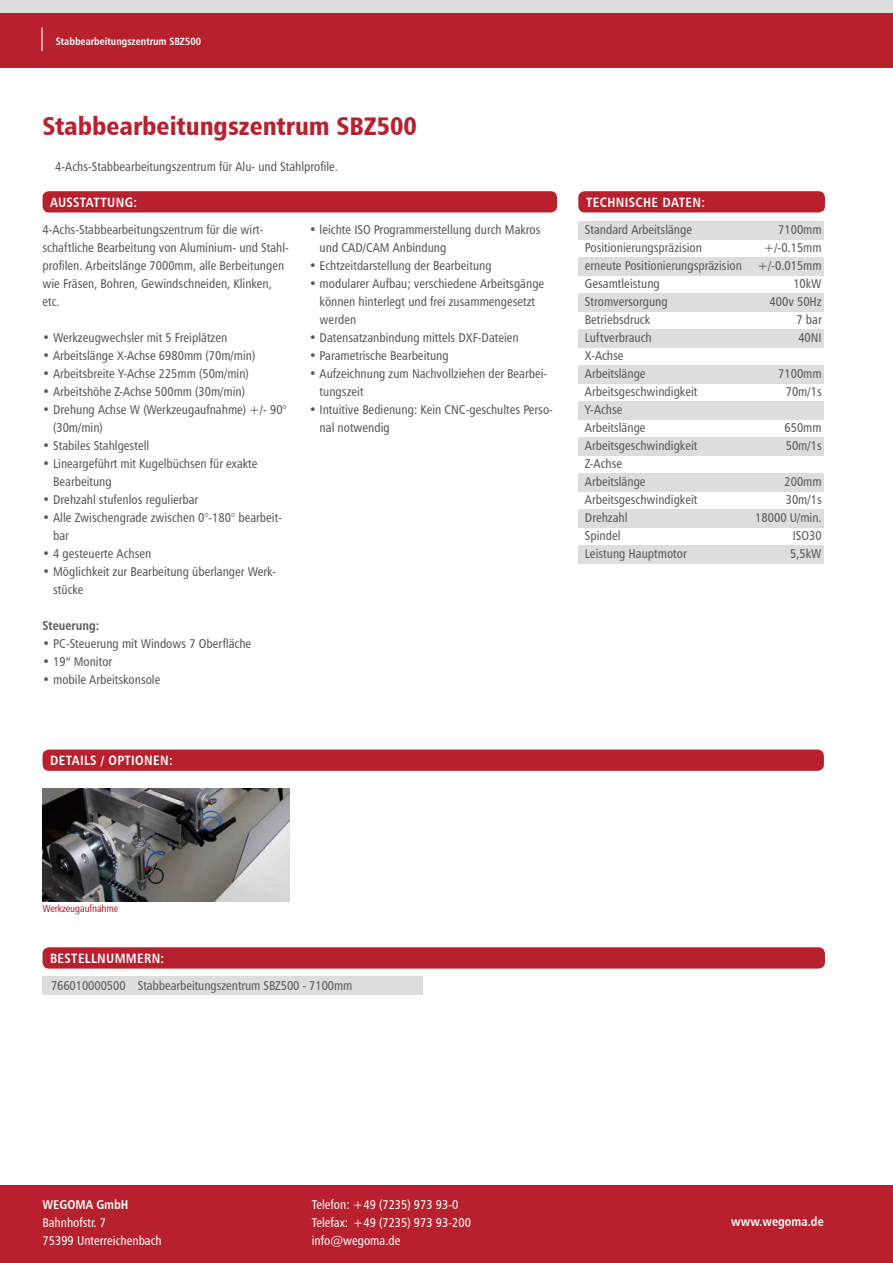
<style>
.page{position:relative;width:893px;height:1263px;background:#fff}
.page>*{position:absolute;margin:0;border:0;box-sizing:border-box;transform-origin:0 0}
.t1{font:25.5px "Humanist 777 BT Black Condensed B";color:#b8202d}
.t2{font:13.5px "Humanist 777 BT Bold Condensed B";letter-spacing:.025em;color:#fff}
.t3{font:12.75px/18px "Humanist 777 BT Roman Condensed B";color:#57585a}
.t4{font:12.75px "Humanist 777 BT Roman Condensed B";color:#fff}
.t5{font:12.75px "Humanist 777 BT Bold Condensed B";color:#fff}
.t6{font:12.75px "Humanist 777 BT Bold Condensed B";color:#57585a}
.t7{font:10.5px "Humanist 777 BT Bold Condensed B";color:#fff}
.t8{font:10.2px "Humanist 777 BT Roman Condensed B";letter-spacing:-.01em;color:#b8202d}
</style>
<div class="page">
<div style="left:578px;top:222px;width:246px;height:18px;background:#dddddb"></div>
<div style="left:578px;top:402px;width:246px;height:18px;background:#dddddb"></div>
<div style="left:578px;top:258px;width:246px;height:18px;background:#dddddb"></div>
<div style="left:578px;top:438px;width:246px;height:18px;background:#dddddb"></div>
<div style="left:578px;top:294px;width:246px;height:18px;background:#dddddb"></div>
<div style="left:578px;top:474px;width:246px;height:18px;background:#dddddb"></div>
<div style="left:578px;top:330px;width:246px;height:18px;background:#dddddb"></div>
<div style="left:578px;top:510px;width:246px;height:18px;background:#dddddb"></div>
<div style="left:578px;top:366px;width:246px;height:18px;background:#dddddb"></div>
<div style="left:578px;top:546px;width:246px;height:18px;background:#dddddb"></div>
<div style="left:578px;top:191px;width:247px;height:21px;background:#b8202d;border-radius:6px"></div>
<div style="left:0;top:13px;width:893px;height:54px;background:#b8202d"></div>
<div style="left:0;top:0;width:893px;height:13px;background:#dddddb"></div>
<hr style="left:41px;top:27px;width:2px;height:24px;background:#fff">
<div style="left:0;top:1185px;width:893px;height:78px;background:#b8202d"></div>
<div style="left:43px;top:191px;width:514px;height:21px;background:#b8202d;border-radius:6px"></div>
<div style="left:43px;top:749px;width:781px;height:22px;background:#b8202d;border-radius:6px"></div>
<div style="left:43px;top:976px;width:380px;height:18px;background:#dddddb"></div>
<div style="left:43px;top:947px;width:782px;height:21px;background:#b8202d;border-radius:6px"></div>
<img style="left:43px;top:789px;width:246px;height:112px">
<p class="t7" style="left:56px;top:34px;width:147px">Stabbearbeitungszentrum SBZ500</p>
<p class="t1" style="left:43px;top:110px;width:376px">Stabbearbeitungszentrum SBZ500</p>
<p class="t3" style="left:55px;top:157px;width:284px">4-Achs-Stabbearbeitungszentrum für Alu- und Stahlprofile.</p>
<p class="t2" style="left:50px;top:194px;width:89px">AUSSTATTUNG:</p>
<p class="t3" style="left:43px;top:220px;width:248px">4-Achs-Stabbearbeitungszentrum für die wirt&shy;schaftliche Bearbeitung von Aluminium- und Stahl&shy;profilen. Arbeitslänge 7000mm, alle Berbeitungen</p>
<p class="t3" style="left:43px;top:274px;width:231px">wie Fräsen, Bohren, Gewindschneiden, Klinken, etc.</p>
<p class="t3" style="left:43px;top:328px;width:186px">• Werkzeugwechsler mit 5 Freiplätzen</p>
<p class="t3" style="left:43px;top:346px;width:214px">• Arbeitslänge X-Achse 6980mm (70m/min)</p>
<p class="t3" style="left:43px;top:364px;width:208px">• Arbeitsbreite Y-Achse 225mm (50m/min)</p>
<p class="t3" style="left:43px;top:382px;width:204px">• Arbeitshöhe Z-Achse 500mm (30m/min)</p>
<p class="t3" style="left:53px;top:400px;width:235px;text-indent:-11px">• Drehung Achse W (Werkzeugaufnahme) +/- 90° (30m/min)</p>
<p class="t3" style="left:43px;top:436px;width:108px">• Stabiles Stahlgestell</p>
<p class="t3" style="left:53px;top:454px;width:206px;text-indent:-11px">• Lineargeführt mit Kugelbüchsen für exakte<br>Bearbeitung</p>
<p class="t3" style="left:43px;top:490px;width:157px">• Drehzahl stufenlos regulierbar</p>
<p class="t3" style="left:53px;top:508px;width:230px;text-indent:-11px">• Alle Zwischengrade zwischen 0°-180° bearbeit&shy;bar</p>
<p class="t3" style="left:43px;top:544px;width:110px">• 4 gesteuerte Achsen</p>
<p class="t3" style="left:53px;top:562px;width:225px;text-indent:-11px">• Möglichkeit zur Bearbeitung überlanger Werk&shy;stücke</p>
<p class="t6" style="left:43px;top:618px;width:58px">Steuerung:</p>
<p class="t3" style="left:43px;top:634px;width:210px">• PC-Steuerung mit Windows 7 Oberfläche</p>
<p class="t3" style="left:43px;top:652px;width:71px">• 19“ Monitor</p>
<p class="t3" style="left:43px;top:670px;width:119px">• mobile Arbeitskonsole</p>
<p class="t3" style="left:320px;top:220px;width:222px;text-indent:-11px">• leichte ISO Programmerstellung durch Makros und CAD/CAM Anbindung</p>
<p class="t3" style="left:309px;top:256px;width:184px">• Echtzeitdarstellung der Bearbeitung</p>
<p class="t3" style="left:320px;top:274px;width:226px;text-indent:-11px">• modularer Aufbau; verschiedene Arbeitsgänge können hinterlegt und frei zusammengesetzt werden</p>
<p class="t3" style="left:309px;top:328px;width:211px">• Datensatzanbindung mittels DXF-Dateien</p>
<p class="t3" style="left:309px;top:346px;width:141px">• Parametrische Bearbeitung</p>
<p class="t3" style="left:320px;top:364px;width:229px;text-indent:-11px">• Aufzeichnung zum Nachvollziehen der Bearbei&shy;tungszeit</p>
<p class="t3" style="left:320px;top:400px;width:235px;text-indent:-11px">• Intuitive Bedienung: Kein CNC-geschultes Perso&shy;nal notwendig</p>
<p class="t2" style="left:50px;top:752px;width:124px">DETAILS / OPTIONEN:</p>
<p class="t2" style="left:586px;top:194px;width:121px">TECHNISCHE DATEN:</p>
<p class="t3" style="left:585px;top:220px;width:109px">Standard Arbeitslänge</p>
<p class="t3" style="left:778px;top:220px;width:45px">7100mm</p>
<p class="t3" style="left:585px;top:238px;width:119px">Positionierungspräzision</p>
<p class="t3" style="left:764px;top:238px;width:59px">+/-0.15mm</p>
<p class="t3" style="left:585px;top:256px;width:238px">erneute Positionierungspräzision +/-0.015mm</p>
<p class="t3" style="left:585px;top:274px;width:76px">Gesamtleistung</p>
<p class="t3" style="left:793px;top:274px;width:30px">10kW</p>
<p class="t3" style="left:585px;top:292px;width:84px">Stromversorgung</p>
<p class="t3" style="left:770px;top:292px;width:54px">400v 50Hz</p>
<p class="t3" style="left:585px;top:310px;width:67px">Betriebsdruck</p>
<p class="t3" style="left:796px;top:310px;width:27px">7 bar</p>
<p class="t3" style="left:585px;top:328px;width:68px">Luftverbrauch</p>
<p class="t3" style="left:798px;top:328px;width:25px">40NI</p>
<p class="t3" style="left:585px;top:346px;width:40px">X-Achse</p>
<p class="t3" style="left:585px;top:364px;width:62px">Arbeitslänge</p>
<p class="t3" style="left:778px;top:364px;width:45px">7100mm</p>
<p class="t3" style="left:585px;top:382px;width:114px">Arbeitsgeschwindigkeit</p>
<p class="t3" style="left:786px;top:382px;width:38px">70m/1s</p>
<p class="t3" style="left:585px;top:400px;width:39px">Y-Achse</p>
<p class="t3" style="left:585px;top:418px;width:62px">Arbeitslänge</p>
<p class="t3" style="left:784px;top:418px;width:39px">650mm</p>
<p class="t3" style="left:585px;top:436px;width:114px">Arbeitsgeschwindigkeit</p>
<p class="t3" style="left:786px;top:436px;width:38px">50m/1s</p>
<p class="t3" style="left:585px;top:454px;width:39px">Z-Achse</p>
<p class="t3" style="left:585px;top:472px;width:62px">Arbeitslänge</p>
<p class="t3" style="left:784px;top:472px;width:39px">200mm</p>
<p class="t3" style="left:585px;top:490px;width:114px">Arbeitsgeschwindigkeit</p>
<p class="t3" style="left:786px;top:490px;width:38px">30m/1s</p>
<p class="t3" style="left:585px;top:508px;width:44px">Drehzahl</p>
<p class="t3" style="left:755px;top:508px;width:68px">18000 U/min.</p>
<p class="t3" style="left:585px;top:526px;width:37px">Spindel</p>
<p class="t3" style="left:793px;top:526px;width:30px">ISO30</p>
<p class="t3" style="left:585px;top:544px;width:103px">Leistung Hauptmotor</p>
<p class="t3" style="left:790px;top:544px;width:33px">5,5kW</p>
<p class="t8" style="left:43px;top:902px;width:77px">Werkzeugaufnahme</p>
<p class="t2" style="left:50px;top:950px;width:116px">BESTELLNUMMERN:</p>
<p class="t3" style="left:51px;top:976px;width:303px">766010000500 Stabbearbeitungszentrum SBZ500 - 7100mm</p>
<p class="t5" style="left:43px;top:1196px;width:88px">WEGOMA GmbH</p>
<p class="t4" style="left:43px;top:1214px;width:65px">Bahnhofstr. 7</p>
<p class="t4" style="left:43px;top:1232px;width:121px">75399 Unterreichenbach</p>
<p class="t4" style="left:312px;top:1196px;width:148px">Telefon: +49 (7235) 973 93-0</p>
<p class="t4" style="left:312px;top:1214px;width:161px">Telefax: +49 (7235) 973 93-200</p>
<p class="t4" style="left:312px;top:1232px;width:90px">info@wegoma.de</p>
<p class="t5" style="left:731px;top:1213px;width:94px">www.wegoma.de</p>
</div>
